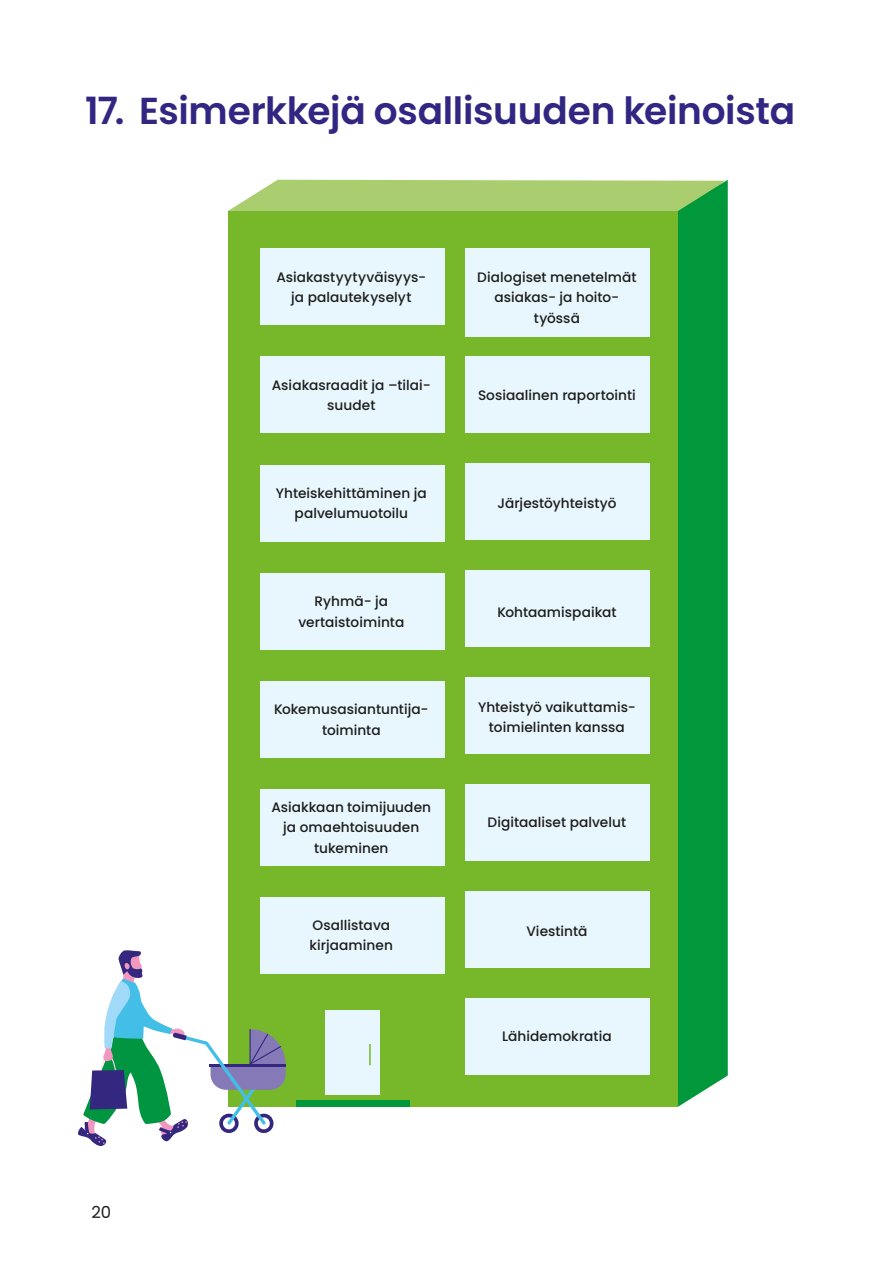
<style>
.page{position:relative;width:893px;height:1263px;background:#fff}
.page>*{position:absolute;margin:0;border:0;box-sizing:border-box;transform-origin:0 0}
.Otsikko_1{font:600 37.5px "Poppins";letter-spacing:-.01em;color:#312783}
.t1{font:16.5px "Poppins";color:#1d1d1b}
.Leipis_11_16_5_SU{font:500 13.65px/20.5px "Poppins";letter-spacing:.005em;color:#1d1d1b;text-align:center}
</style>
<div class="page">
<svg style="left:227px;top:180px;width:451px;height:37px;background:#afd079"></svg>
<div style="left:678px;top:180px;width:50px;height:927px;background:#00983a"></div>
<div style="left:228px;top:211px;width:449px;height:896px;background:#76b82a"></div>
<div style="left:466px;top:999px;width:184px;height:76px;background:#e8f6fe"></div>
<div style="left:466px;top:249px;width:184px;height:88px;background:#e8f6fe"></div>
<div style="left:466px;top:356px;width:184px;height:76px;background:#e8f6fe"></div>
<div style="left:466px;top:463px;width:184px;height:76px;background:#e8f6fe"></div>
<div style="left:466px;top:570px;width:184px;height:76px;background:#e8f6fe"></div>
<div style="left:466px;top:677px;width:184px;height:76px;background:#e8f6fe"></div>
<div style="left:466px;top:784px;width:184px;height:77px;background:#e8f6fe"></div>
<div style="left:466px;top:892px;width:184px;height:76px;background:#e8f6fe"></div>
<div style="left:260px;top:249px;width:184px;height:76px;background:#e8f6fe"></div>
<div style="left:260px;top:357px;width:184px;height:76px;background:#e8f6fe"></div>
<div style="left:260px;top:465px;width:184px;height:76px;background:#e8f6fe"></div>
<div style="left:260px;top:573px;width:184px;height:76px;background:#e8f6fe"></div>
<div style="left:260px;top:681px;width:184px;height:76px;background:#e8f6fe"></div>
<div style="left:260px;top:789px;width:184px;height:76px;background:#e8f6fe"></div>
<div style="left:260px;top:897px;width:184px;height:76px;background:#e8f6fe"></div>
<div style="left:325px;top:1010px;width:54px;height:85px;background:#e8f6fe"></div>
<div style="left:296px;top:1100px;width:113px;height:6px;background:#00983a"></div>
<hr style="left:369px;top:1044px;width:2px;height:21px;background:#76b82a">
<svg style="left:78px;top:950px;width:208px;height:196px"></svg>
<h1 class="Otsikko_1" style="left:85px;top:90px;width:712px">17. Esimerkkejä osallisuuden keinoista</h1>
<p class="t1" style="left:91px;top:1203px;width:21px">20</p>
<p class="Leipis_11_16_5_SU" style="left:276px;top:266px;width:151px">Asiakastyytyväisyys&shy;ja palautekyselyt</p>
<p class="Leipis_11_16_5_SU" style="left:272px;top:375px;width:160px">Asiakasraadit ja –tilai&shy;suudet</p>
<p class="Leipis_11_16_5_SU" style="left:276px;top:483px;width:152px">Yhteiskehittäminen ja palvelumuotoilu</p>
<p class="Leipis_11_16_5_SU" style="left:298px;top:591px;width:107px">Ryhmä- ja vertaistoiminta</p>
<p class="Leipis_11_16_5_SU" style="left:274px;top:699px;width:156px">Kokemusasiantuntija&shy;toiminta</p>
<p class="Leipis_11_16_5_SU" style="left:271px;top:797px;width:161px">Asiakkaan toimijuuden ja omaehtoisuuden tukeminen</p>
<p class="Leipis_11_16_5_SU" style="left:310px;top:915px;width:85px;text-align:left">Osallistava kirjaaminen</p>
<p class="Leipis_11_16_5_SU" style="left:477px;top:266px;width:161px">Dialogiset menetelmät asiakas- ja hoito&shy;työssä</p>
<p class="Leipis_11_16_5_SU" style="left:478px;top:385px;width:159px">Sosiaalinen raportointi</p>
<p class="Leipis_11_16_5_SU" style="left:497px;top:493px;width:120px">Järjestöyhteistyö</p>
<p class="Leipis_11_16_5_SU" style="left:497px;top:602px;width:121px">Kohtaamispaikat</p>
<p class="Leipis_11_16_5_SU" style="left:478px;top:697px;width:159px">Yhteistyö vaikuttamis&shy;toimielinten kanssa</p>
<p class="Leipis_11_16_5_SU" style="left:487px;top:812px;width:140px">Digitaaliset palvelut</p>
<p class="Leipis_11_16_5_SU" style="left:526px;top:921px;width:63px">Viestintä</p>
<p class="Leipis_11_16_5_SU" style="left:502px;top:1026px;width:111px">Lähidemokratia</p>
</div>
